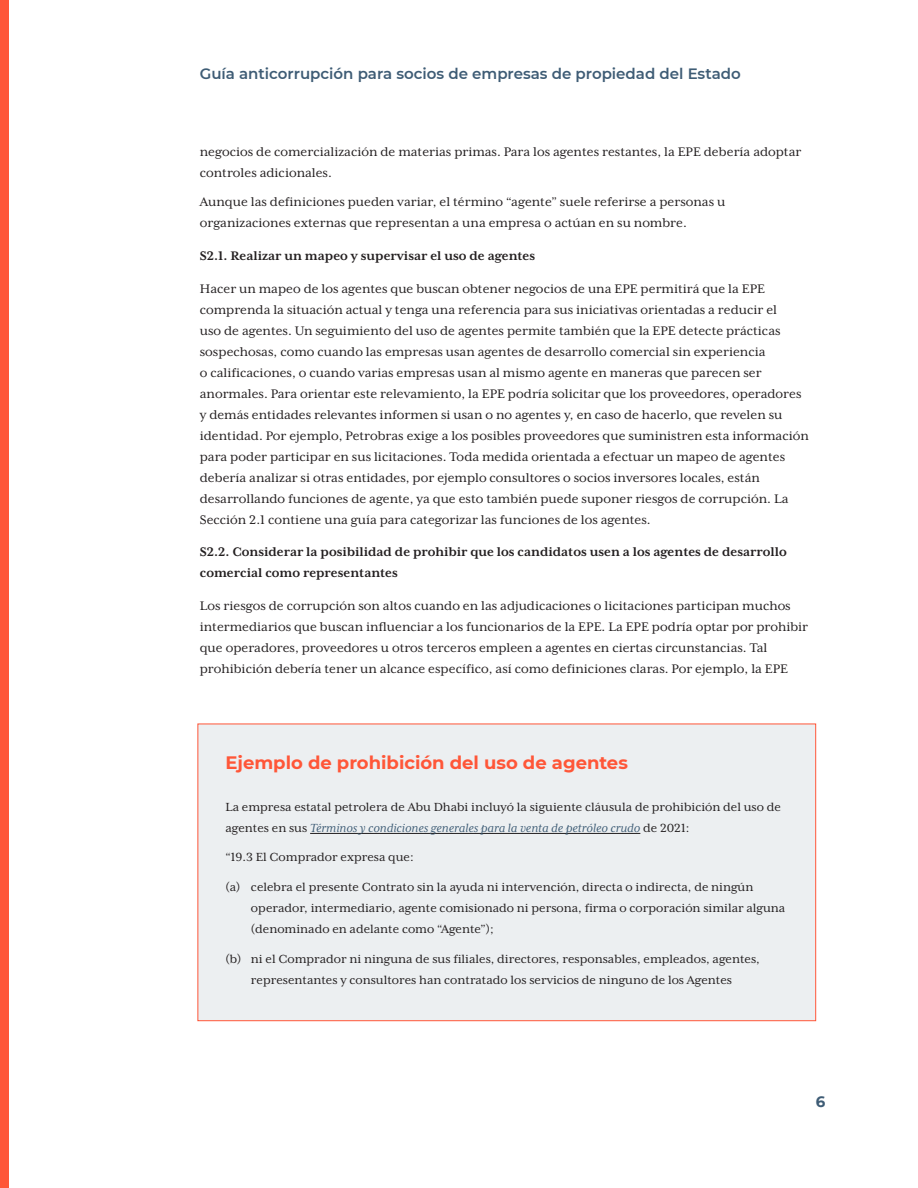
<style>
.page{position:relative;width:918px;height:1188px;background:#fff}
.page>*{position:absolute;margin:0;border:0;box-sizing:border-box;transform-origin:0 0}
.Heading_2{font:700 18px "Montserrat";color:#ff5638}
.t1{font:600 15px "Montserrat";color:#3e5c75}
.t2{font:700 15px "Montserrat";color:#3e5c75}
.t3{font:14.25px/21px "Mrs Eaves XL Serif OT";color:#231f20}
.Heading_4{font:700 14.25px/21px "Mrs Eaves XL Serif OT";color:#231f20}
.t4{font:13.5px/21px "Mrs Eaves XL Serif OT";color:#231f20}
.s1{font-style:italic;color:#3e5c75}
</style>
<div class="page">
<div style="left:0;top:0;width:9px;height:1188px;background:#ff5638"></div>
<div style="left:198px;top:724px;width:618px;height:297px;background:#eceff1;border:1px solid #ff5638"></div>
<hr style="left:310px;top:833px;width:330px;height:1px;background:#231f20">
<p class="t1" style="left:200px;top:63px;width:543px">Guía anticorrupción para socios de empresas de propiedad del Estado</p>
<p class="t3" style="left:200px;top:141px;width:603px">negocios de comercialización de materias primas. Para los agentes restantes, la EPE debería adoptar controles adicionales.</p>
<p class="t3" style="left:200px;top:192px;width:527px">Aunque las definiciones pueden variar, el término “agente” suele referirse a personas u organizaciones externas que representan a una empresa o actúan en su nombre.</p>
<p class="Heading_4" style="left:200px;top:245px;width:337px">S2.1. Realizar un mapeo y supervisar el uso de agentes</p>
<p class="t3" style="left:200px;top:278px;width:611px">Hacer un mapeo de los agentes que buscan obtener negocios de una EPE permitirá que la EPE comprenda la situación actual y tenga una referencia para sus iniciativas orientadas a reducir el<br>uso de agentes. Un seguimiento del uso de agentes permite también que la EPE detecte prácticas sospechosas, como cuando las empresas usan agentes de desarrollo comercial sin experiencia<br>o calificaciones, o cuando varias empresas usan al mismo agente en maneras que parecen ser anormales. Para orientar este relevamiento, la EPE podría solicitar que los proveedores, operadores y demás entidades relevantes informen si usan o no agentes y, en caso de hacerlo, que revelen su identidad. Por ejemplo, Petrobras exige a los posibles proveedores que suministren esta información para poder participar en sus licitaciones. Toda medida orientada a efectuar un mapeo de agentes debería analizar si otras entidades, por ejemplo consultores o socios inversores locales, están desarrollando funciones de agente, ya que esto también puede suponer riesgos de corrupción. La Sección 2.1 contiene una guía para categorizar las funciones de los agentes.</p>
<p class="Heading_4" style="left:200px;top:542px;width:588px">S2.2. Considerar la posibilidad de prohibir que los candidatos usen a los agentes de desarrollo comercial como representantes</p>
<p class="t3" style="left:200px;top:596px;width:610px">Los riesgos de corrupción son altos cuando en las adjudicaciones o licitaciones participan muchos intermediarios que buscan influenciar a los funcionarios de la EPE. La EPE podría optar por prohibir que operadores, proveedores u otros terceros empleen a agentes en ciertas circunstancias. Tal prohibición debería tener un alcance específico, así como definiciones claras. Por ejemplo, la EPE</p>
<p class="Heading_2" style="left:225px;top:749px;width:404px">Ejemplo de prohibición del uso de agentes</p>
<p class="t4" style="left:225px;top:797px;width:557px">La empresa estatal petrolera de Abu Dhabi incluyó la siguiente cláusula de prohibición del uso de agentes en sus <span class="s1">Términos y condiciones generales para la venta de petróleo crudo</span> de 2021:</p>
<p class="t4" style="left:225px;top:847px;width:190px">“19.3 El Comprador expresa que:</p>
<p class="t4" style="left:251px;top:877px;width:536px;text-indent:-26px">(a) celebra el presente Contrato sin la ayuda ni intervención, directa o indirecta, de ningún operador, intermediario, agente comisionado ni persona, firma o corporación similar alguna (denominado en adelante como “Agente”);</p>
<p class="t4" style="left:225px;top:948px;width:536px;text-align:center">(b) ni el Comprador ni ninguna de sus filiales, directores, responsables, empleados, agentes, representantes y consultores han contratado los servicios de ninguno de los Agentes</p>
<p class="t2" style="left:816px;top:1091px;width:11px">6</p>
</div>
